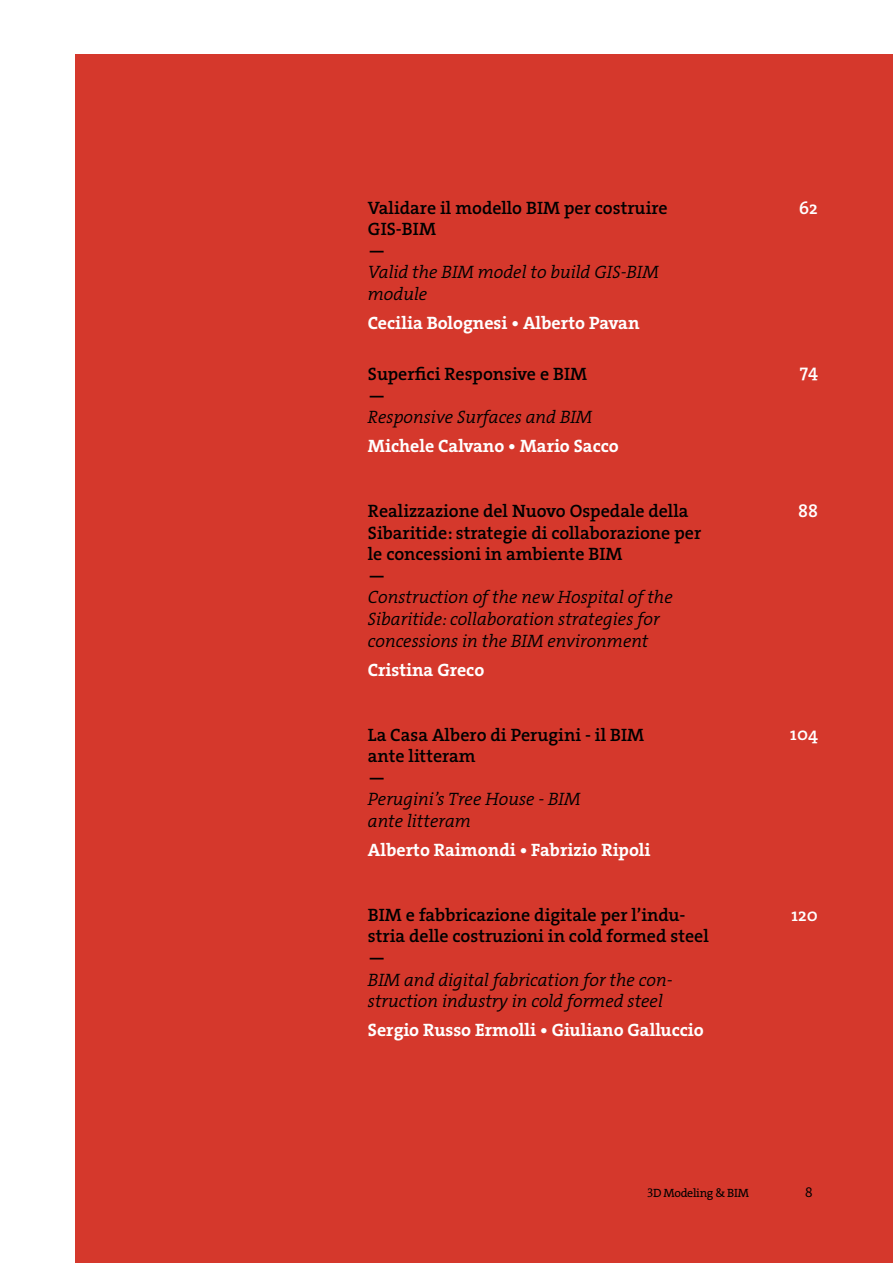
<style>
.page{position:relative;width:893px;height:1263px;background:#fff}
.page>*{position:absolute;margin:0;border:0;box-sizing:border-box;transform-origin:0 0}
.t1{font:18px/21.6px "The Serif HP6 Se Bld";color:#000}
.t2{font:18px/21.6px "The Serif HP4 Se Lig IT";color:#000}
.t3{font:18px "The Serif HP7 Bld";color:#fff}
.t4{font:18px "The Serif HP6 Se Bld";color:#fff}
.t5{font:15px "Source Sans Pro";color:#000}
.t6{font:12px "The Serif HP5 Plain";letter-spacing:-.025em;color:#000}
</style>
<div class="page">
<div style="left:75px;top:54px;width:818px;height:1209px;background:#d5382c"></div>
<p class="t1" style="left:368px;top:197px;width:301px">Validare il modello BIM per costruire<br>GIS-BIM<br>—</p>
<p class="t2" style="left:368px;top:262px;width:292px">Valid the BIM model to build GIS-BIM module</p>
<p class="t3" style="left:368px;top:311px;width:273px">Cecilia Bolognesi • Alberto Pavan</p>
<p class="t1" style="left:368px;top:363px;width:221px">Superfici Responsive e BIM —</p>
<p class="t2" style="left:368px;top:407px;width:226px">Responsive Surfaces and BIM</p>
<p class="t3" style="left:368px;top:434px;width:252px">Michele Calvano • Mario Sacco</p>
<p class="t1" style="left:368px;top:500px;width:335px">Realizzazione del Nuovo Ospedale della<br>Sibaritide: strategie di collaborazione per le concessioni in ambiente BIM<br>—</p>
<p class="t2" style="left:368px;top:587px;width:306px">Construction of the new Hospital of the<br>Sibaritide: collaboration strategies for concessions in the BIM environment</p>
<p class="t3" style="left:368px;top:658px;width:118px">Cristina Greco</p>
<p class="t1" style="left:368px;top:724px;width:278px">La Casa Albero di Perugini - il BIM ante litteram<br>—</p>
<p class="t2" style="left:368px;top:789px;width:214px">Perugini’s Tree House - BIM ante litteram</p>
<p class="t3" style="left:368px;top:838px;width:284px">Alberto Raimondi • Fabrizio Ripoli</p>
<p class="t1" style="left:368px;top:904px;width:343px">BIM e fabbricazione digitale per l’indu&shy;stria delle costruzioni in cold formed steel —</p>
<p class="t2" style="left:368px;top:969px;width:306px">BIM and digital fabrication for the con&shy;struction industry in cold formed steel</p>
<p class="t3" style="left:368px;top:1018px;width:337px">Sergio Russo Ermolli • Giuliano Galluccio</p>
<p class="t4" style="left:799px;top:196px;width:21px">62</p>
<p class="t4" style="left:800px;top:359px;width:20px">74</p>
<p class="t4" style="left:798px;top:499px;width:21px">88</p>
<p class="t4" style="left:790px;top:722px;width:29px">104</p>
<p class="t4" style="left:792px;top:903px;width:28px">120</p>
<p class="t6" style="left:647px;top:1185px;width:103px"><sup>3</sup>D Modeling &amp; BIM</p>
<p class="t5" style="left:805px;top:1182px;width:9px">8</p>
</div>
